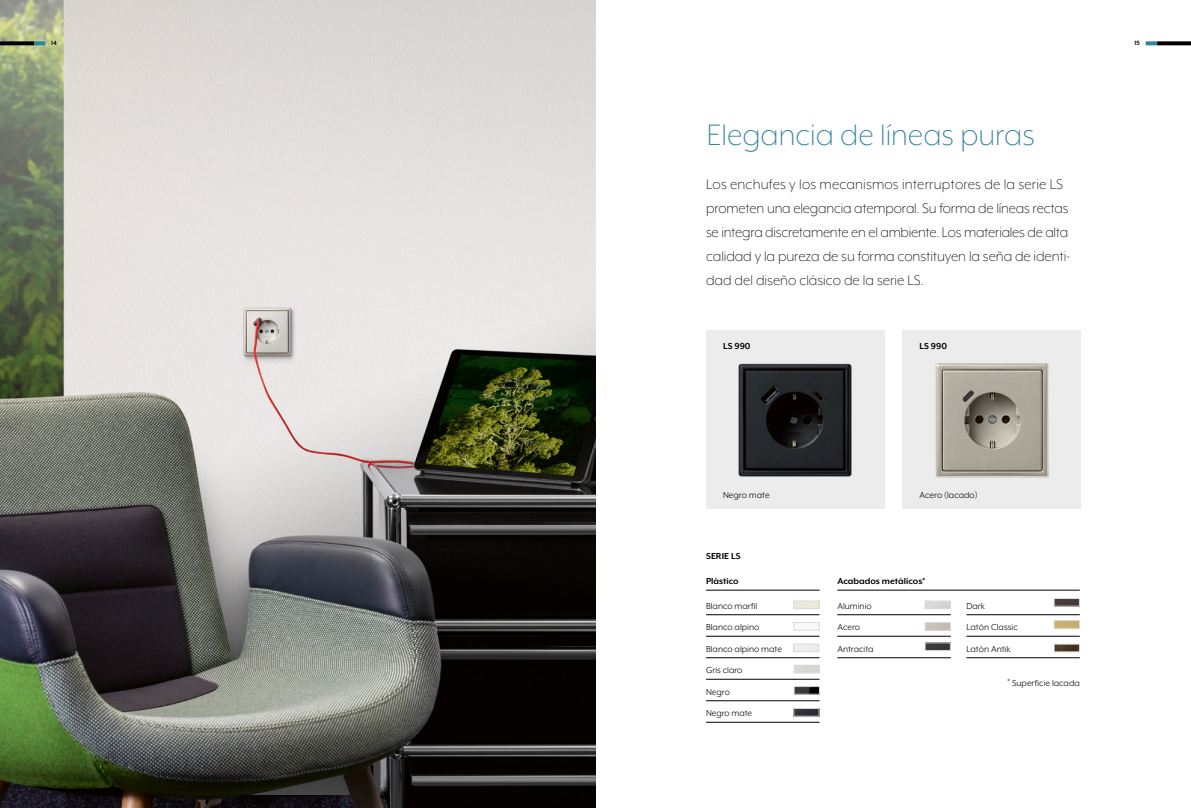
<style>
.page{position:relative;width:1191px;height:808px;background:#fff}
.page>*{position:absolute;margin:0;border:0;box-sizing:border-box;transform-origin:0 0}
.t1{font:300 34px "Mr Eaves XL Mod OT";color:#3083a1}
.t2{font:300 16px/24px "Mr Eaves XL Mod OT";letter-spacing:-.005em;color:#000}
.t3{font:10px/21.5px "Mr Eaves XL Mod OT";color:#000}
.t4{font:700 10px "Mr Eaves XL Mod OT";color:#000}
.t5{font:700 7px "Mr Eaves XL Mod OT";color:#000}
</style>
<div class="page">
<hr style="left:706px;top:590px;width:113px;height:1px;background:#000">
<hr style="left:706px;top:614px;width:113px;height:1px;background:#000">
<hr style="left:706px;top:636px;width:113px;height:1px;background:#000">
<hr style="left:706px;top:657px;width:113px;height:1px;background:#000">
<hr style="left:706px;top:679px;width:113px;height:1px;background:#000">
<hr style="left:706px;top:700px;width:113px;height:1px;background:#000">
<hr style="left:706px;top:722px;width:113px;height:1px;background:#000">
<div style="left:793px;top:601px;width:26px;height:8px;border:1px solid #dadada"></div>
<div style="left:793px;top:622px;width:26px;height:8px;border:1px solid #dadada"></div>
<div style="left:793px;top:644px;width:26px;height:8px;border:1px solid #dadada"></div>
<img style="left:795px;top:710px;width:22px;height:4px">
<div style="left:793px;top:708px;width:26px;height:8px;border:1px solid #dadada"></div>
<div style="left:794px;top:665px;width:25px;height:8px;border:1px solid #dadada"></div>
<img style="left:796px;top:688px;width:21px;height:4px">
<div style="left:794px;top:686px;width:25px;height:8px;border:1px solid #dadada"></div>
<hr style="left:837px;top:590px;width:242px;height:1px;background:#000">
<hr style="left:837px;top:614px;width:113px;height:1px;background:#000">
<hr style="left:837px;top:636px;width:113px;height:1px;background:#000">
<hr style="left:837px;top:657px;width:113px;height:1px;background:#000">
<div style="left:925px;top:601px;width:25px;height:8px;border:1px solid #dadada"></div>
<div style="left:925px;top:622px;width:25px;height:8px;border:1px solid #dadada"></div>
<img style="left:927px;top:645px;width:21px;height:4px">
<div style="left:925px;top:643px;width:25px;height:8px;border:1px solid #dadada"></div>
<hr style="left:966px;top:614px;width:113px;height:1px;background:#000">
<hr style="left:966px;top:636px;width:113px;height:1px;background:#000">
<hr style="left:966px;top:657px;width:113px;height:1px;background:#000">
<img style="left:1056px;top:600px;width:21px;height:4px">
<div style="left:1054px;top:598px;width:25px;height:8px;border:1px solid #dadada"></div>
<img style="left:1056px;top:622px;width:21px;height:4px">
<div style="left:1054px;top:620px;width:25px;height:8px;border:1px solid #dadada"></div>
<img style="left:1056px;top:646px;width:21px;height:4px">
<div style="left:706px;top:330px;width:178px;height:179px;background:#ececed"></div>
<div style="left:902px;top:330px;width:179px;height:179px;background:#ececed"></div>
<img style="left:739px;top:364px;width:112px;height:113px">
<img style="left:935px;top:364px;width:113px;height:113px">
<img style="left:0;top:0;width:595px;height:808px">
<svg style="left:1145px;top:41px;width:12px;height:4px"></svg>
<svg style="left:34px;top:41px;width:11px;height:4px"></svg>
<svg style="left:1157px;top:41px;width:34px;height:4px"></svg>
<svg style="left:0;top:41px;width:34px;height:4px"></svg>
<p class="t5" style="left:51px;top:40px;width:7px">14</p>
<p class="t5" style="left:1134px;top:40px;width:7px">15</p>
<h1 class="t1" style="left:707px;top:117px;width:329px">Elegancia de líneas puras</h1>
<p class="t2" style="left:706px;top:172px;width:366px">Los enchufes y los mecanismos interruptores de la serie LS prometen una elegancia atemporal. Su forma de líneas rectas se integra discretamente en el ambiente. Los materiales de alta calidad y la pureza de su forma constituyen la seña de identi&shy;dad del diseño clásico de la serie LS.</p>
<p class="t4" style="left:723px;top:341px;width:29px">LS 990</p>
<p class="t4" style="left:919px;top:341px;width:29px">LS 990</p>
<p class="t3" style="left:723px;top:484px;width:48px">Negro mate</p>
<p class="t3" style="left:919px;top:484px;width:60px">Acero (lacado)</p>
<p class="t4" style="left:706px;top:551px;width:36px">SERIE LS</p>
<p class="t4" style="left:706px;top:576px;width:34px">Plástico</p>
<p class="t3" style="left:706px;top:595px;width:77px">Blanco marfil<br>Blanco alpino<br>Blanco alpino mate<br>Gris claro<br>Negro<br>Negro mate</p>
<p class="t4" style="left:837px;top:576px;width:89px">Acabados metálicos<sup>*</sup></p>
<p class="t3" style="left:837px;top:595px;width:38px">Aluminio<br>Acero<br>Antracita</p>
<p class="t3" style="left:966px;top:595px;width:53px">Dark<br>Latón Classic<br>Latón Antik</p>
<p class="t3" style="left:1007px;top:672px;width:74px"><sup>*</sup> Superficie lacada</p>
</div>
